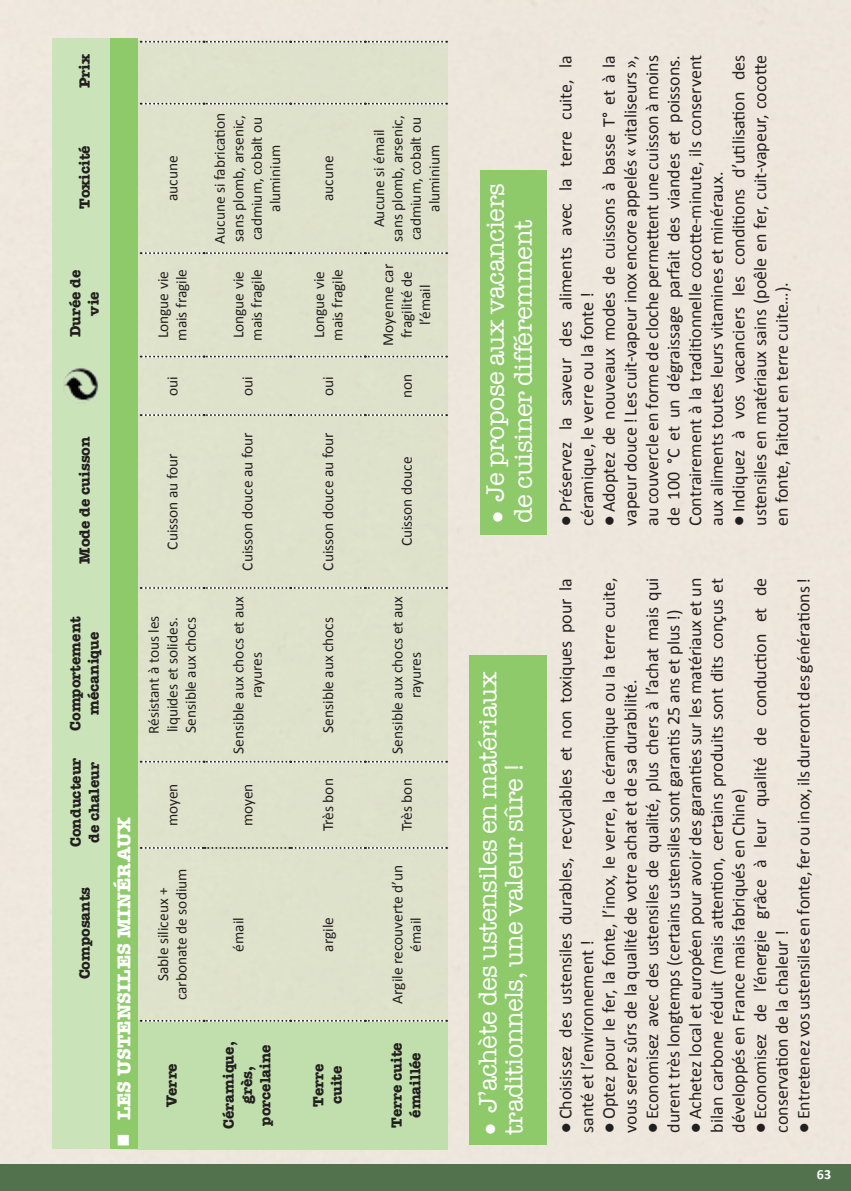
<style>
.page{position:relative;width:851px;height:1191px;background:#fff}
.page>*{position:absolute;margin:0;border:0;box-sizing:border-box;transform-origin:0 0}
.t1{font:26px "American Typewriter";letter-spacing:-.02em;color:#fff}
.t2{font:700 19.2px "American Typewriter";color:#fff}
.t3{font:18px/21.6px "Calibri";color:#231f20}
.t4{font:15.4px/18.4px "Calibri";color:#231f20;text-align:center}
.t5{font:700 15.4px/18.4px "American Typewriter";color:#231f20;text-align:center}
.t6{font:700 14px "Calibri";color:#fff}
</style>
<div class="page">
<div style="left:0;top:0;width:850px;height:1164px;background:#eee7dd"></div>
<div style="left:0;top:1164px;width:850px;height:27px;background:#52724d"></div>
<div style="left:53px;top:38px;width:59px;height:1111px;background:#cae3b8"></div>
<svg style="left:137px;top:41px;width:310px;height:1108px;background:#dae1c6"></svg>
<svg style="left:141px;top:1019px;width:306px;height:2px"></svg>
<svg style="left:141px;top:760px;width:306px;height:2px"></svg>
<svg style="left:141px;top:587px;width:306px;height:2px"></svg>
<svg style="left:141px;top:414px;width:306px;height:2px"></svg>
<svg style="left:141px;top:355px;width:306px;height:2px"></svg>
<svg style="left:141px;top:252px;width:306px;height:2px"></svg>
<svg style="left:141px;top:103px;width:306px;height:2px"></svg>
<svg style="left:141px;top:41px;width:306px;height:2px"></svg>
<svg style="left:141px;top:847px;width:306px;height:2px"></svg>
<div style="left:110px;top:38px;width:27px;height:1111px;background:#8ec96a"></div>
<img style="left:64px;top:368px;width:35px;height:33px">
<div style="left:469px;top:655px;width:77px;height:490px;background:#8ec96a"></div>
<div style="left:480px;top:170px;width:66px;height:364px;background:#8ec96a"></div>
<p class="t5" style="left:75px;top:88px;width:36px;rotate:-90deg">Prix</p>
<p class="t5" style="left:75px;top:209px;width:65px;rotate:-90deg">Toxicité</p>
<p class="t4" style="left:163px;top:201px;width:47px;rotate:-90deg">aucune</p>
<p class="t5" style="left:65px;top:337px;width:69px;rotate:-90deg">Durée de vie</p>
<p class="t5" style="left:75px;top:564px;width:129px;rotate:-90deg">Mode de cuisson</p>
<p class="t4" style="left:154px;top:341px;width:73px;text-align:left;rotate:-90deg">Longue vie mais fragile</p>
<p class="t4" style="left:163px;top:396px;width:21px;rotate:-90deg">oui</p>
<p class="t4" style="left:163px;top:549px;width:98px;rotate:-90deg">Cuisson au four</p>
<p class="t5" style="left:65px;top:730px;width:116px;rotate:-90deg">Comportement</p>
<p class="t5" style="left:84px;top:715px;width:85px;rotate:-90deg">mécanique</p>
<p class="t5" style="left:66px;top:847px;width:91px;rotate:-90deg">Conducteur</p>
<p class="t5" style="left:84px;top:842px;width:82px;rotate:-90deg">de chaleur</p>
<p class="t5" style="left:75px;top:979px;width:94px;rotate:-90deg">Composants</p>
<p class="t2" style="left:107px;top:1147px;width:332px;rotate:-90deg">■ LES USTENSILES MINÉRAUX</p>
<p class="t4" style="left:145px;top:734px;width:120px;text-align:left;rotate:-90deg">Résistant à tous les liquides et solides.</p>
<p class="t4" style="left:181px;top:732px;width:117px;rotate:-90deg">Sensible aux chocs</p>
<p class="t4" style="left:163px;top:826px;width:44px;rotate:-90deg">moyen</p>
<p class="t4" style="left:154px;top:1000px;width:133px;rotate:-90deg">Sable siliceux + carbonate de sodium</p>
<p class="t5" style="left:162px;top:1106px;width:45px;rotate:-90deg">Verre</p>
<p class="t4" style="left:211px;top:244px;width:132px;rotate:-90deg">Aucune si fabrication sans plomb, arsenic, cadmium, cobalt ou aluminium</p>
<p class="t4" style="left:229px;top:341px;width:73px;text-align:left;rotate:-90deg">Longue vie mais fragile</p>
<p class="t4" style="left:238px;top:396px;width:21px;rotate:-90deg">oui</p>
<p class="t4" style="left:238px;top:570px;width:140px;rotate:-90deg">Cuisson douce au four</p>
<p class="t4" style="left:229px;top:753px;width:159px;rotate:-90deg">Sensible aux chocs et aux rayures</p>
<p class="t4" style="left:238px;top:826px;width:44px;rotate:-90deg">moyen</p>
<p class="t4" style="left:229px;top:951px;width:36px;rotate:-90deg">émail</p>
<p class="t5" style="left:218px;top:1128px;width:89px;rotate:-90deg">Céramique,</p>
<p class="t5" style="left:255px;top:1125px;width:83px;rotate:-90deg">porcelaine</p>
<p class="t5" style="left:237px;top:1104px;width:39px;rotate:-90deg">grès,</p>
<p class="t4" style="left:319px;top:201px;width:47px;rotate:-90deg">aucune</p>
<p class="t4" style="left:310px;top:341px;width:73px;text-align:left;rotate:-90deg">Longue vie mais fragile</p>
<p class="t4" style="left:319px;top:396px;width:21px;rotate:-90deg">oui</p>
<p class="t4" style="left:319px;top:570px;width:140px;rotate:-90deg">Cuisson douce au four</p>
<p class="t4" style="left:319px;top:732px;width:117px;rotate:-90deg">Sensible aux chocs</p>
<p class="t4" style="left:319px;top:831px;width:55px;rotate:-90deg">Très bon</p>
<p class="t4" style="left:319px;top:951px;width:36px;rotate:-90deg">argile</p>
<p class="t5" style="left:308px;top:1106px;width:45px;rotate:-90deg">Terre</p>
<p class="t5" style="left:327px;top:1104px;width:40px;rotate:-90deg">cuite</p>
<p class="t4" style="left:370px;top:241px;width:128px;rotate:-90deg">Aucune si émail sans plomb, arsenic, cadmium, cobalt ou aluminium</p>
<p class="t4" style="left:379px;top:346px;width:83px;rotate:-90deg">Moyenne car fragilité de l’émail</p>
<p class="t4" style="left:397px;top:398px;width:26px;rotate:-90deg">non</p>
<p class="t4" style="left:397px;top:546px;width:91px;rotate:-90deg">Cuisson douce</p>
<p class="t4" style="left:388px;top:753px;width:159px;rotate:-90deg">Sensible aux chocs et aux rayures</p>
<p class="t4" style="left:397px;top:831px;width:55px;rotate:-90deg">Très bon</p>
<p class="t4" style="left:388px;top:1003px;width:140px;rotate:-90deg">Argile recouverte d’un émail</p>
<p class="t5" style="left:387px;top:1127px;width:87px;rotate:-90deg">Terre cuite</p>
<p class="t5" style="left:405px;top:1117px;width:67px;rotate:-90deg">émaillée</p>
<p class="t1" style="left:475px;top:523px;width:342px;rotate:-90deg">● Je propose aux vacanciers</p>
<p class="t1" style="left:503px;top:523px;width:305px;rotate:-90deg">de cuisiner différemment</p>
<p class="t1" style="left:468px;top:1134px;width:464px;rotate:-90deg">● J’achète des ustensiles en matériaux</p>
<p class="t1" style="left:494px;top:1134px;width:374px;rotate:-90deg">traditionnels, une valeur sûre !</p>
<p class="t3" style="left:554px;top:526px;width:472px;rotate:-90deg">● Préservez la saveur des aliments avec la terre cuite, la céramique, le verre ou la fonte !</p>
<p class="t3" style="left:598px;top:526px;width:472px;text-align:justify;rotate:-90deg">● Adoptez de nouveaux modes de cuissons à basse T° et à la vapeur douce ! Les cuit-vapeur inox encore appelés « vitaliseurs », au couvercle en forme de cloche permettent une cuisson à moins de 100 °C et un dégraissage parfait des viandes et poissons.<br>Contrairement à la traditionnelle cocotte-minute, ils conservent aux aliments toutes leurs vitamines et minéraux.</p>
<p class="t3" style="left:727px;top:526px;width:472px;text-align:justify;rotate:-90deg">● Indiquez à vos vacanciers les conditions d’utilisation des ustensiles en matériaux sains (poêle en fer, cuit-vapeur, cocotte en fonte, faitout en terre cuite…).</p>
<p class="t3" style="left:554px;top:1132px;width:556px;rotate:-90deg">● Choisissez des ustensiles durables, recyclables et non toxiques pour la santé et l’environnement !</p>
<p class="t3" style="left:598px;top:1132px;width:556px;rotate:-90deg">● Optez pour le fer, la fonte, l’inox, le verre, la céramique ou la terre cuite, vous serez sûrs de la qualité de votre achat et de sa durabilité.</p>
<p class="t3" style="left:641px;top:1132px;width:556px;rotate:-90deg">● Economisez avec des ustensiles de qualité, plus chers à l’achat mais qui durent très longtemps (certains ustensiles sont garantis 25 ans et plus !)</p>
<p class="t3" style="left:684px;top:1132px;width:556px;text-align:justify;rotate:-90deg">● Achetez local et européen pour avoir des garanties sur les matériaux et un bilan carbone réduit (mais attention, certains produits sont dits conçus et développés en France mais fabriqués en Chine)</p>
<p class="t3" style="left:749px;top:1132px;width:556px;rotate:-90deg">● Economisez de l’énergie grâce à leur qualité de conduction et de conservation de la chaleur !</p>
<p class="t3" style="left:792px;top:1132px;width:556px;rotate:-90deg">● Entretenez vos ustensiles en fonte, fer ou inox, ils dureront des générations!</p>
<p class="t6" style="left:816px;top:1165px;width:16px">63</p>
</div>
